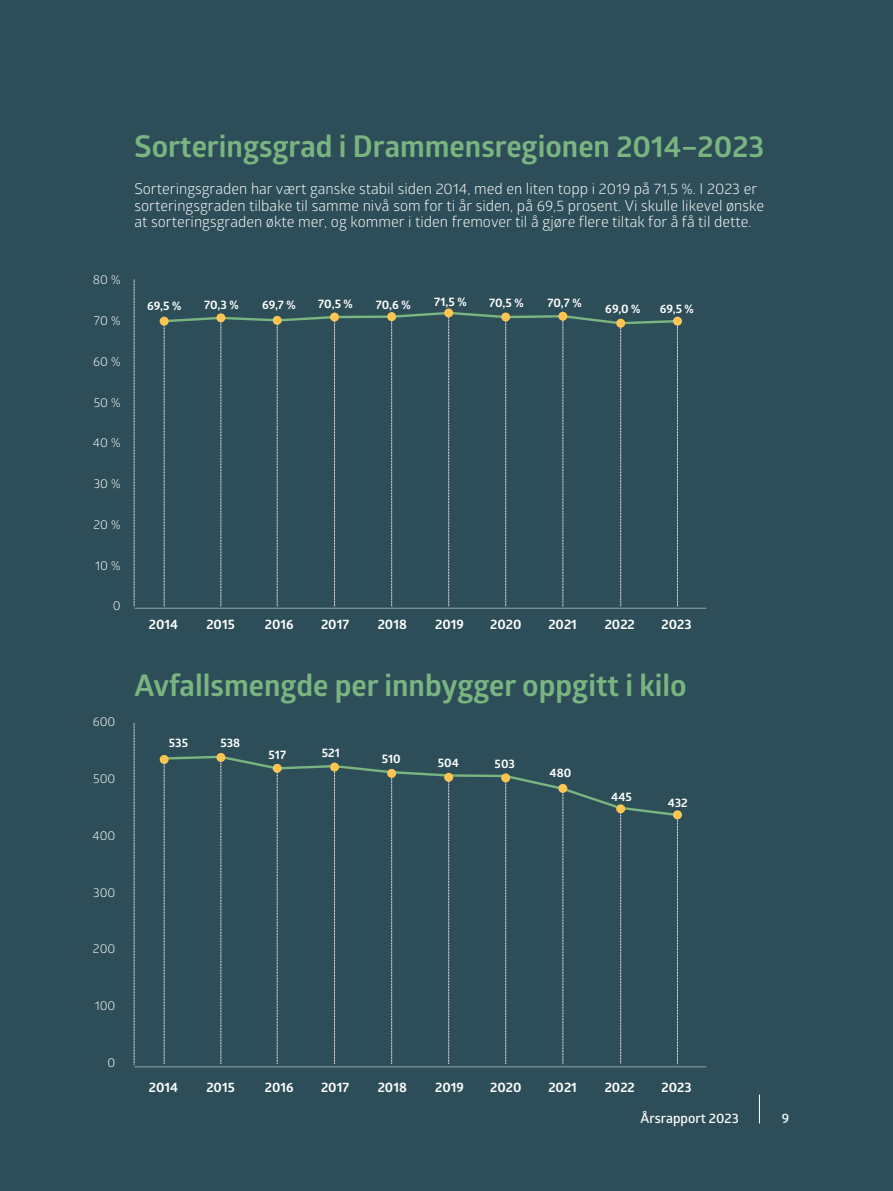
<style>
.page{position:relative;width:893px;height:1191px;background:#2d4e58}
.page>*{position:absolute;margin:0;border:0;box-sizing:border-box;transform-origin:0 0}
.t1{font:700 30px "Glober";color:#7ab481}
.t2{font:15px/16.5px "Glober";color:#fff}
.t3{font:700 13.5px "Glober";color:#fff}
.t4{font:600 13.5px "Glober";color:#fff}
.t5{font:12.75px "Glober";color:#fff}
.t6{font:700 12.15px "Glober";color:#fff}
</style>
<div class="page">
<svg style="left:759px;top:1094px;width:1px;height:29px"></svg>
<svg style="left:134px;top:723px;width:1px;height:341px"></svg>
<svg style="left:134px;top:279px;width:1px;height:327px"></svg>
<div style="left:673px;top:810px;width:9px;height:9px;background:#fec552;border-radius:50%"></div>
<svg style="left:161px;top:754px;width:518px;height:310px"></svg>
<div style="left:160px;top:755px;width:9px;height:9px;background:#fec552;border-radius:50%"></div>
<hr style="left:134px;top:608px;width:572px;height:1px;background:#fff">
<hr style="left:134px;top:1066px;width:572px;height:1px;background:#fff">
<div style="left:160px;top:317px;width:9px;height:9px;background:#fec552;border-radius:50%"></div>
<svg style="left:162px;top:310px;width:517px;height:296px"></svg>
<div style="left:673px;top:317px;width:9px;height:9px;background:#fec552;border-radius:50%"></div>
<h1 class="t1" style="left:134px;top:125px;width:631px">Sorteringsgrad i Drammensregionen 2014–2023</h1>
<p class="t2" style="left:134px;top:180px;width:631px">Sorteringsgraden har vært ganske stabil siden 2014, med en liten topp i 2019 på 71,5 %. I 2023 er sorteringsgraden tilbake til samme nivå som for ti år siden, på 69,5 prosent. Vi skulle likevel ønske at sorteringsgraden økte mer, og kommer i tiden fremover til å gjøre flere tiltak for å få til dette.</p>
<p class="t5" style="left:93px;top:271px;width:29px">80 %</p>
<p class="t5" style="left:94px;top:312px;width:28px">70 %</p>
<p class="t5" style="left:93px;top:353px;width:29px">60 %</p>
<p class="t5" style="left:94px;top:393px;width:29px">50 %</p>
<p class="t5" style="left:93px;top:434px;width:29px">40 %</p>
<p class="t5" style="left:94px;top:475px;width:28px">30 %</p>
<p class="t5" style="left:94px;top:515px;width:29px">20 %</p>
<p class="t5" style="left:95px;top:556px;width:27px">10 %</p>
<p class="t5" style="left:113px;top:597px;width:9px">0</p>
<p class="t6" style="left:147px;top:297px;width:36px">69,5 %</p>
<p class="t6" style="left:204px;top:296px;width:36px">70,3 %</p>
<p class="t6" style="left:262px;top:296px;width:35px">69,7 %</p>
<p class="t6" style="left:318px;top:295px;width:36px">70,5 %</p>
<p class="t6" style="left:376px;top:296px;width:36px">70,6 %</p>
<p class="t6" style="left:434px;top:293px;width:34px">71,5 %</p>
<p class="t6" style="left:489px;top:294px;width:36px">70,5 %</p>
<p class="t6" style="left:548px;top:294px;width:36px">70,7 %</p>
<p class="t6" style="left:605px;top:300px;width:37px">69,0 %</p>
<p class="t6" style="left:660px;top:300px;width:36px">69,5 %</p>
<p class="t3" style="left:149px;top:614px;width:31px">2014</p>
<p class="t3" style="left:206px;top:614px;width:30px">2015</p>
<p class="t3" style="left:265px;top:614px;width:30px">2016</p>
<p class="t3" style="left:321px;top:614px;width:30px">2017</p>
<p class="t3" style="left:378px;top:614px;width:31px">2018</p>
<p class="t3" style="left:435px;top:614px;width:30px">2019</p>
<p class="t3" style="left:490px;top:614px;width:33px">2020</p>
<p class="t3" style="left:548px;top:614px;width:30px">2021</p>
<p class="t3" style="left:605px;top:614px;width:32px">2022</p>
<p class="t3" style="left:662px;top:614px;width:32px">2023</p>
<p class="t5" style="left:93px;top:713px;width:24px">600</p>
<p class="t5" style="left:93px;top:770px;width:24px">500</p>
<p class="t5" style="left:92px;top:826px;width:25px">400</p>
<h1 class="t1" style="left:134px;top:664px;width:554px">Avfallsmengde per innbygger oppgitt i kilo</h1>
<p class="t6" style="left:169px;top:734px;width:21px">535</p>
<p class="t6" style="left:220px;top:734px;width:21px">538</p>
<p class="t6" style="left:269px;top:745px;width:19px">517</p>
<p class="t6" style="left:322px;top:744px;width:20px">521</p>
<p class="t6" style="left:382px;top:749px;width:21px">510</p>
<p class="t6" style="left:438px;top:753px;width:23px">504</p>
<p class="t6" style="left:495px;top:755px;width:22px">503</p>
<p class="t6" style="left:550px;top:764px;width:23px">480</p>
<p class="t6" style="left:611px;top:787px;width:22px">445</p>
<p class="t6" style="left:668px;top:793px;width:22px">432</p>
<p class="t5" style="left:93px;top:883px;width:24px">300</p>
<p class="t5" style="left:93px;top:940px;width:24px">200</p>
<p class="t5" style="left:95px;top:996px;width:22px">100</p>
<p class="t5" style="left:108px;top:1053px;width:9px">0</p>
<p class="t3" style="left:149px;top:1077px;width:31px">2014</p>
<p class="t3" style="left:206px;top:1077px;width:30px">2015</p>
<p class="t3" style="left:265px;top:1077px;width:30px">2016</p>
<p class="t3" style="left:321px;top:1077px;width:30px">2017</p>
<p class="t3" style="left:378px;top:1077px;width:31px">2018</p>
<p class="t3" style="left:435px;top:1077px;width:30px">2019</p>
<p class="t3" style="left:490px;top:1077px;width:33px">2020</p>
<p class="t3" style="left:548px;top:1077px;width:30px">2021</p>
<p class="t3" style="left:605px;top:1077px;width:32px">2022</p>
<p class="t3" style="left:662px;top:1077px;width:32px">2023</p>
<p class="t4" style="left:641px;top:1109px;width:100px">Årsrapport 2023</p>
<p class="t4" style="left:782px;top:1109px;width:9px">9</p>
</div>
